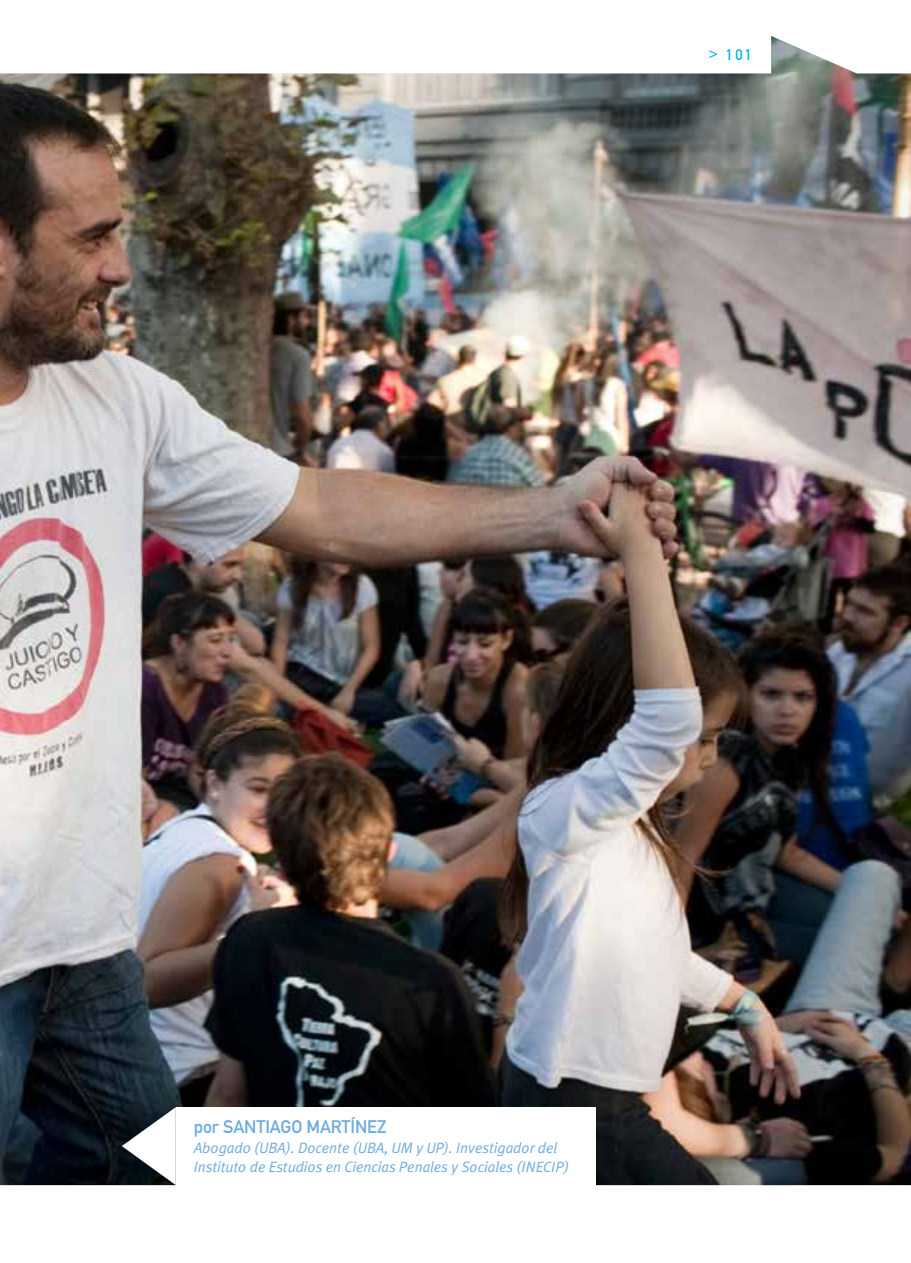
<style>
.page{position:relative;width:911px;height:1263px;background:#fff}
.page>*{position:absolute;margin:0;border:0;box-sizing:border-box;transform-origin:0 0}
.t1{font:18px "DIN Mittelschrift";letter-spacing:-.005em;color:#6dacde}
.t2{font:italic 15px/19.5px "Meta Plus Normal";letter-spacing:-.005em;color:#6dacde}
.t3{font:15px "DIN Mittelschrift";color:#00b3f0}
</style>
<div class="page">
<img style="left:0;top:36px;width:911px;height:1149px">
<div style="left:176px;top:1107px;width:419px;height:78px;background:#fff"></div>
<svg style="left:122px;top:1107px;width:54px;height:78px"></svg>
<p class="t3" style="left:709px;top:46px;width:45px">&gt; 101</p>
<p class="t1" style="left:194px;top:1116px;width:194px">POR SANTIAGO MARTÍNEZ</p>
<p class="t2" style="left:194px;top:1138px;width:377px">Abogado (UBA). Docente (UBA, UM y UP). Investigador del<br>Instituto de Estudios en Ciencias Penales y Sociales (INECIP)</p>
</div>
